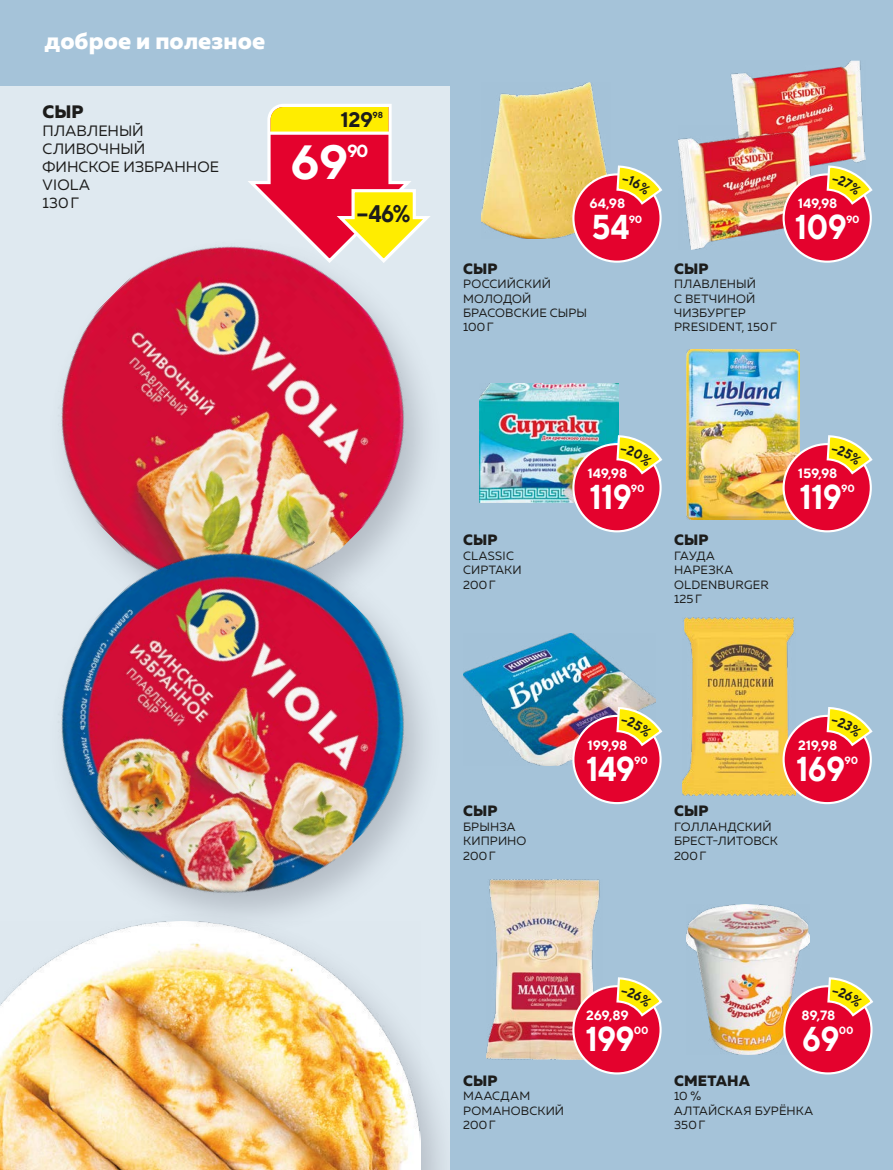
<style>
.page{position:relative;width:893px;height:1170px;background:#fff}
.page>*{position:absolute;margin:0;border:0;box-sizing:border-box;transform-origin:0 0}
.t1{font:700 48px "TT Norms";color:#fff}
.t2{font:700 34.5px "TT Norms";letter-spacing:-.025em;color:#fff;scale:.9 1}
.t3{font:800 24px "Muller";color:#fff}
.t4{font:700 24px "TT Norms";color:#1c1c1b;scale:.9 1}
.t5{font:700 21px "TT Norms";color:#1c1c1b}
.t6{font:800 18px "Muller";color:#1c1c1b}
.t7{font:700 17.55px "TT Norms";color:#fff}
.t8{font:15px/18px "Muller";color:#1c1c1b}
.t9{font:800 15px "Muller";letter-spacing:.015em;color:#1c1c1b}
.t10{font:700 13.5px "TT Norms";letter-spacing:-.015em;color:#fff}
.t11{font:12px/14.4px "Muller";letter-spacing:.015em;color:#1c1c1b}
.t12{font:700 10.5px "TT Norms";letter-spacing:-.025em;color:#fff}
.t13{font:700 8.7px "TT Norms";color:#1c1c1b}
</style>
<div class="page">
<div style="left:0;top:0;width:451px;height:1169px;background:#dfe9f0"></div>
<div style="left:0;top:910px;width:461px;height:259px;background:#535764;opacity:.3"></div>
<img style="left:0;top:963px;width:420px;height:206px">
<img style="left:61px;top:176px;width:390px;height:306px">
<img style="left:0;top:482px;width:451px;height:481px">
<div style="left:451px;top:0;width:442px;height:1169px;background:#a5c3d9"></div>
<div style="left:0;top:0;width:451px;height:85px;background:#a5c3d9"></div>
<svg style="left:244px;top:104px;width:191px;height:161px"></svg>
<svg style="left:270px;top:131px;width:119px;height:4px"></svg>
<img style="left:731px;top:60px;width:135px;height:106px">
<img style="left:678px;top:126px;width:135px;height:124px">
<div style="left:784px;top:174px;width:87px;height:88px;background:#e4022d;border-radius:50%"></div>
<div style="left:782px;top:173px;width:90px;height:90px;border:2px solid #fff;border-radius:50%"></div>
<img style="left:479px;top:384px;width:140px;height:118px">
<div style="left:573px;top:444px;width:88px;height:87px;background:#e4022d;border-radius:50%"></div>
<div style="left:572px;top:443px;width:90px;height:89px;border:2px solid #fff;border-radius:50%"></div>
<img style="left:686px;top:350px;width:114px;height:169px">
<div style="left:784px;top:444px;width:87px;height:87px;background:#e4022d;border-radius:50%"></div>
<div style="left:782px;top:443px;width:90px;height:89px;border:2px solid #fff;border-radius:50%"></div>
<img style="left:463px;top:634px;width:192px;height:131px">
<div style="left:573px;top:715px;width:88px;height:88px;background:#e4022d;border-radius:50%"></div>
<div style="left:572px;top:714px;width:90px;height:90px;border:2px solid #fff;border-radius:50%"></div>
<img style="left:682px;top:617px;width:113px;height:178px">
<div style="left:784px;top:715px;width:87px;height:88px;background:#e4022d;border-radius:50%"></div>
<div style="left:782px;top:714px;width:90px;height:90px;border:2px solid #fff;border-radius:50%"></div>
<img style="left:486px;top:879px;width:116px;height:180px">
<div style="left:573px;top:986px;width:88px;height:87px;background:#e4022d;border-radius:50%"></div>
<div style="left:572px;top:985px;width:90px;height:89px;border:2px solid #fff;border-radius:50%"></div>
<img style="left:481px;top:83px;width:126px;height:156px">
<div style="left:573px;top:174px;width:88px;height:88px;background:#e4022d;border-radius:50%"></div>
<div style="left:572px;top:173px;width:90px;height:90px;border:2px solid #fff;border-radius:50%"></div>
<img style="left:686px;top:904px;width:124px;height:150px">
<div style="left:784px;top:986px;width:87px;height:87px;background:#e4022d;border-radius:50%"></div>
<svg style="left:825px;top:164px;width:48px;height:94px"></svg>
<svg style="left:615px;top:434px;width:48px;height:93px"></svg>
<svg style="left:825px;top:435px;width:48px;height:92px"></svg>
<svg style="left:615px;top:705px;width:48px;height:94px"></svg>
<svg style="left:825px;top:707px;width:48px;height:92px"></svg>
<svg style="left:615px;top:977px;width:48px;height:92px"></svg>
<svg style="left:615px;top:165px;width:47px;height:93px"></svg>
<svg style="left:826px;top:977px;width:47px;height:92px"></svg>
<h3 class="t3" style="left:45px;top:26px;width:222px">доброе и полезное</h3>
<h3 class="t6" style="left:43px;top:100px;width:43px">СЫР</h3>
<p class="t8" style="left:43px;top:121px;width:178px">ПЛАВЛЕНЫЙ<br>СЛИВОЧНЫЙ<br>ФИНСКОЕ ИЗБРАННОЕ<br>VIOLA<br>130Г</p>
<h3 class="t5" style="left:341px;top:107px;width:34px">129</h3>
<p class="t13" style="left:372px;top:109px;width:12px">98</p>
<h1 class="t1" style="left:290px;top:132px;width:59px">69</h1>
<h3 class="t7" style="left:347px;top:139px;width:23px">90</h3>
<h3 class="t4" style="left:357px;top:198px;width:61px">−46%</h3>
<p class="t10" style="left:589px;top:195px;width:37px">64,98</p>
<p class="t10" style="left:798px;top:195px;width:41px">149,98</p>
<h2 class="t2" style="left:591px;top:205px;width:44px">54</h2>
<p class="t12" style="left:629px;top:212px;width:15px">90</p>
<h2 class="t2" style="left:795px;top:205px;width:59px">109</h2>
<p class="t12" style="left:846px;top:212px;width:15px">90</p>
<p class="t9" style="left:463px;top:259px;width:36px">СЫР</p>
<p class="t11" style="left:463px;top:277px;width:126px">РОССИЙСКИЙ<br>МОЛОДОЙ<br>БРАСОВСКИЕ СЫРЫ<br>100Г</p>
<p class="t9" style="left:674px;top:259px;width:36px">СЫР</p>
<p class="t11" style="left:674px;top:277px;width:104px">ПЛАВЛЕНЫЙ<br>С ВЕТЧИНОЙ<br>ЧИЗБУРГЕР<br>PRESIDENT, 150Г</p>
<p class="t9" style="left:463px;top:530px;width:36px">СЫР</p>
<p class="t11" style="left:463px;top:548px;width:60px">CLASSIC<br>СИРТАКИ<br>200Г</p>
<p class="t10" style="left:588px;top:465px;width:41px">149,98</p>
<h2 class="t2" style="left:589px;top:475px;width:49px">119</h2>
<p class="t12" style="left:631px;top:482px;width:15px">90</p>
<p class="t9" style="left:674px;top:530px;width:36px">СЫР</p>
<p class="t11" style="left:674px;top:548px;width:96px">ГАУДА<br>НАРЕЗКА<br>OLDENBURGER<br>125Г</p>
<p class="t10" style="left:798px;top:465px;width:41px">159,98</p>
<h2 class="t2" style="left:800px;top:475px;width:49px">119</h2>
<p class="t12" style="left:841px;top:482px;width:15px">90</p>
<p class="t9" style="left:463px;top:801px;width:36px">СЫР</p>
<p class="t11" style="left:463px;top:819px;width:65px">БРЫНЗА<br>КИПРИНО<br>200Г</p>
<p class="t10" style="left:587px;top:736px;width:41px">199,98</p>
<h2 class="t2" style="left:586px;top:746px;width:56px">149</h2>
<p class="t12" style="left:634px;top:753px;width:15px">90</p>
<p class="t9" style="left:674px;top:801px;width:36px">СЫР</p>
<p class="t11" style="left:674px;top:819px;width:105px">ГОЛЛАНДСКИЙ<br>БРЕСТ-ЛИТОВСК<br>200Г</p>
<p class="t10" style="left:798px;top:736px;width:41px">219,98</p>
<h2 class="t2" style="left:796px;top:746px;width:56px">169</h2>
<p class="t12" style="left:844px;top:753px;width:15px">90</p>
<p class="t9" style="left:463px;top:1070px;width:36px">СЫР</p>
<p class="t11" style="left:463px;top:1088px;width:103px">МААСДАМ<br>РОМАНОВСКИЙ<br>200Г</p>
<p class="t10" style="left:586px;top:1006px;width:44px">269,89</p>
<h2 class="t2" style="left:585px;top:1016px;width:56px">199</h2>
<p class="t12" style="left:634px;top:1023px;width:16px">00</p>
<p class="t10" style="left:801px;top:1006px;width:35px">89,78</p>
<h2 class="t2" style="left:802px;top:1016px;width:43px">69</h2>
<p class="t12" style="left:839px;top:1023px;width:16px">00</p>
<p class="t9" style="left:674px;top:1070px;width:78px">СМЕТАНА</p>
<p class="t11" style="left:674px;top:1088px;width:141px">10 %<br>АЛТАЙСКАЯ БУРЁНКА<br>350Г</p>
</div>
